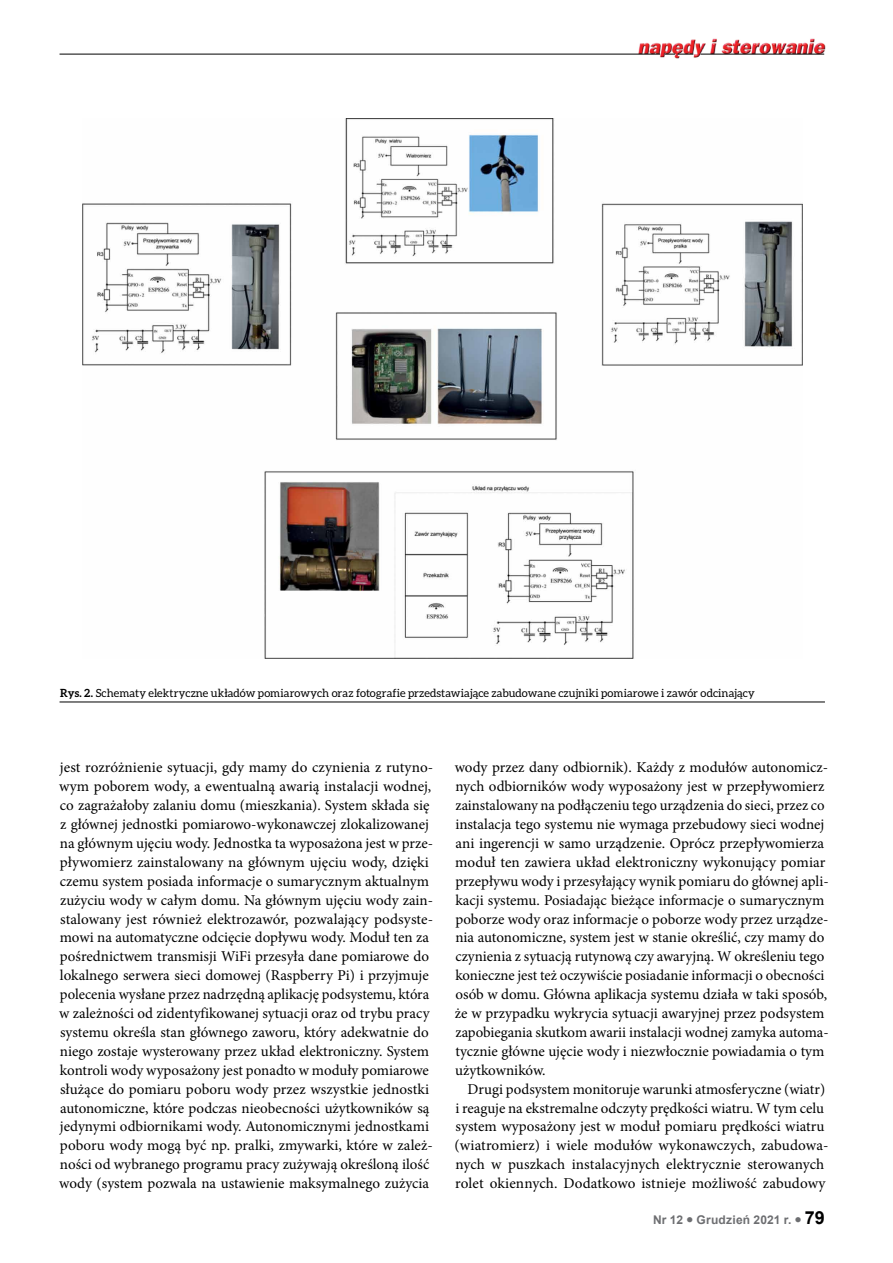
<style>
.page{position:relative;width:893px;height:1263px;background:#fff}
.page>*{position:absolute;margin:0;border:0;box-sizing:border-box;transform-origin:0 0}
.t1{font:15px/18.9px "Minion Pro";color:#000}
.t2{font:700 12px "Arial";letter-spacing:.02em;color:#6d6e71}
.t3{font:11.25px "Aleo";letter-spacing:.005em;color:#000}
.s1{font-weight:700}
.s2{font-size:18px;color:#000}
</style>
<div class="page">
<img style="left:636px;top:38px;width:190px;height:21px">
<hr style="left:60px;top:54px;width:600px;height:1px;background:#000">
<svg style="left:665px;top:54px;width:28px;height:1px"></svg>
<hr style="left:700px;top:54px;width:124px;height:1px;background:#000">
<hr style="left:60px;top:702px;width:765px;height:1px;background:#000">
<img style="left:82px;top:118px;width:720px;height:541px">
<p class="t3" style="left:60px;top:686px;width:696px"><span class="s1">Rys. 2.</span> Schematy elektryczne układów pomiarowych oraz fotografie przedstawiające zabudowane czujniki pomiarowe i zawór odcinający</p>
<p class="t1" style="left:59px;top:758px;width:375px">jest rozróżnienie sytuacji, gdy mamy do czynienia z rutyno&shy;wym poborem wody, a ewentualną awarią instalacji wodnej, co zagrażałoby zalaniu domu (mieszkania). System składa się z głównej jednostki pomiarowo-wykonawczej zlokalizowanej na głównym ujęciu wody. Jednostka ta wyposażona jest w prze&shy;pływomierz zainstalowany na głównym ujęciu wody, dzięki czemu system posiada informacje o sumarycznym aktualnym zużyciu wody w całym domu. Na głównym ujęciu wody zain&shy;stalowany jest również elektrozawór, pozwalający podsyste&shy;mowi na automatyczne odcięcie dopływu wody. Moduł ten za pośrednictwem transmisji WiFi przesyła dane pomiarowe do lokalnego serwera sieci domowej (Raspberry Pi) i przyjmuje polecenia wysłane przez nadrzędną aplikację podsystemu, która w zależności od zidentyfikowanej sytuacji oraz od trybu pracy systemu określa stan głównego zaworu, który adekwatnie do niego zostaje wysterowany przez układ elektroniczny. System kontroli wody wyposażony jest ponadto w moduły pomiarowe służące do pomiaru poboru wody przez wszystkie jednostki autonomiczne, które podczas nieobecności użytkowników są jedynymi odbiornikami wody. Autonomicznymi jednostkami poboru wody mogą być np. pralki, zmywarki, które w zależ&shy;ności od wybranego programu pracy zużywają określoną ilość wody (system pozwala na ustawienie maksymalnego zużycia</p>
<p class="t1" style="left:455px;top:758px;width:375px">wody przez dany odbiornik). Każdy z modułów autonomicz&shy;nych odbiorników wody wyposażony jest w przepływomierz zainstalowany na podłączeniu tego urządzenia do sieci, przez co instalacja tego systemu nie wymaga przebudowy sieci wodnej ani ingerencji w samo urządzenie. Oprócz przepływomierza moduł ten zawiera układ elektroniczny wykonujący pomiar przepływu wody i przesyłający wynik pomiaru do głównej apli&shy;kacji systemu. Posiadając bieżące informacje o sumarycznym poborze wody oraz informacje o poborze wody przez urządze&shy;nia autonomiczne, system jest w stanie określić, czy mamy do czynienia z sytuacją rutynową czy awaryjną. W określeniu tego konieczne jest też oczywiście posiadanie informacji o obecności osób w domu. Główna aplikacja systemu działa w taki sposób, że w przypadku wykrycia sytuacji awaryjnej przez podsystem zapobiegania skutkom awarii instalacji wodnej zamyka automa&shy;tycznie główne ujęcie wody i niezwłocznie powiadamia o tym użytkowników.</p>
<p class="t1" style="left:455px;top:1079px;width:375px;text-indent:13px">Drugi podsystem monitoruje warunki atmosferyczne (wiatr) i reaguje na ekstremalne odczyty prędkości wiatru. W tym celu system wyposażony jest w moduł pomiaru prędkości wiatru (wiatromierz) i wiele modułów wykonawczych, zabudowa&shy;nych w puszkach instalacyjnych elektrycznie sterowanych rolet okiennych. Dodatkowo istnieje możliwość zabudowy</p>
<p class="t2" style="left:653px;top:1212px;width:173px">Nr 12 ● Grudzień 2021 r. ● <span class="s2">79</span></p>
</div>
